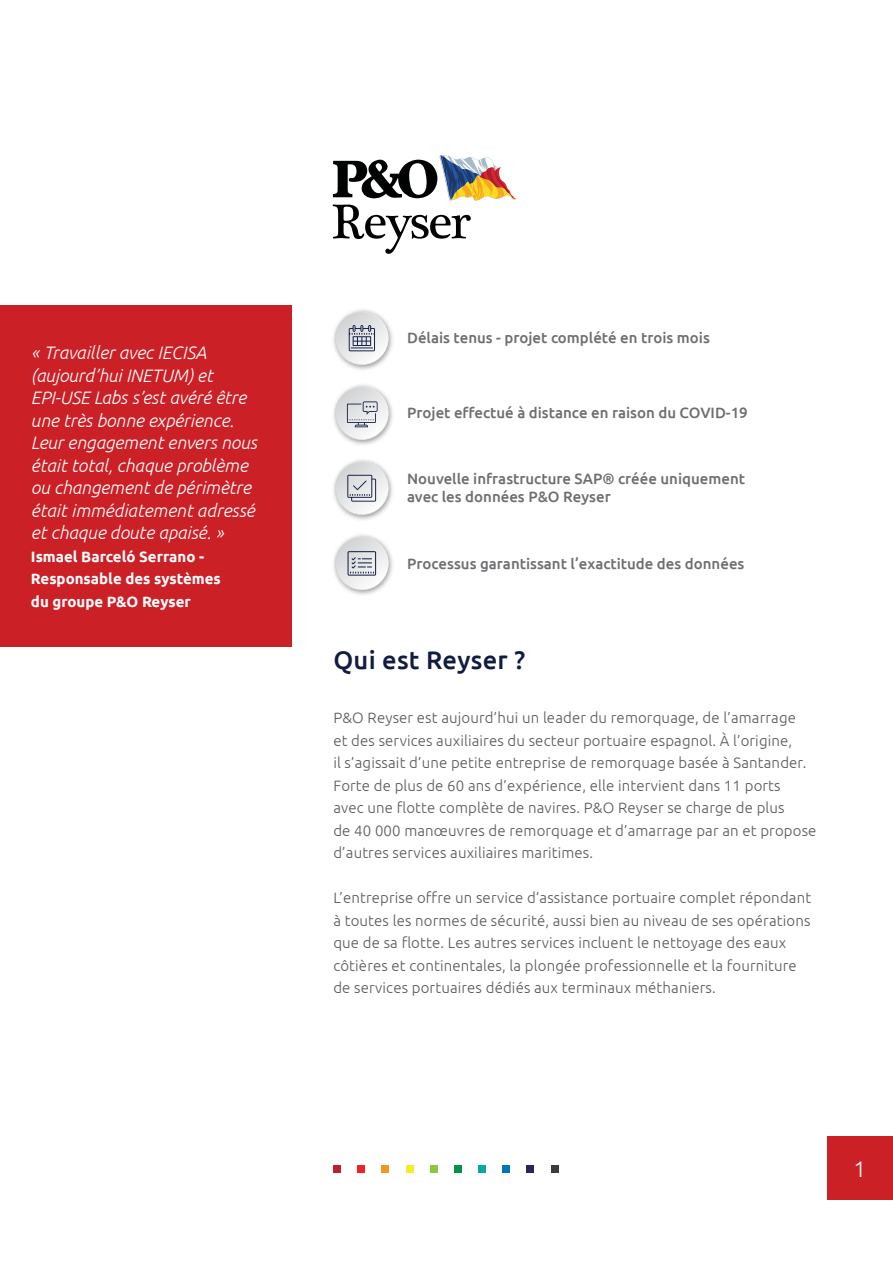
<style>
.page{position:relative;width:893px;height:1263px;background:#fff}
.page>*{position:absolute;margin:0;border:0;box-sizing:border-box;transform-origin:0 0}
.t1{font:500 25.5px "Ubuntu";letter-spacing:.01em;color:#111c42}
.t2{font:300 22.5px "Ubuntu";color:#fff}
.t3{font:italic 300 18px/22.5px "Ubuntu";color:#fff}
.t4{font:300 15px/22.5px "Ubuntu";letter-spacing:.01em;color:#5a585c}
.t5{font:500 15px/17.4px "Ubuntu";color:#6d6e71}
.t6{font:700 15px/22.5px "Ubuntu";color:#fff}
</style>
<div class="page">
<div style="left:828px;top:1136px;width:65px;height:64px;background:#cc2027"></div>
<div style="left:0;top:306px;width:292px;height:341px;background:#cc2027"></div>
<div style="left:333px;top:1164px;width:8px;height:8px;background:#bf2031"></div>
<div style="left:357px;top:1164px;width:8px;height:8px;background:#ed2129"></div>
<div style="left:381px;top:1164px;width:8px;height:8px;background:#f89521"></div>
<div style="left:406px;top:1164px;width:7px;height:8px;background:#f7ec27"></div>
<div style="left:430px;top:1164px;width:8px;height:8px;background:#8dc640"></div>
<div style="left:454px;top:1164px;width:8px;height:8px;background:#009548"></div>
<div style="left:478px;top:1164px;width:8px;height:8px;background:#06a89f"></div>
<div style="left:502px;top:1164px;width:8px;height:8px;background:#0276bb"></div>
<div style="left:526px;top:1164px;width:8px;height:8px;background:#282560"></div>
<div style="left:551px;top:1164px;width:7px;height:8px;background:#3b3a3c"></div>
<svg style="left:333px;top:155px;width:183px;height:99px"></svg>
<img style="left:333px;top:309px;width:60px;height:61px">
<img style="left:333px;top:384px;width:60px;height:61px">
<img style="left:333px;top:459px;width:60px;height:61px">
<img style="left:333px;top:534px;width:60px;height:61px">
<svg style="left:335px;top:537px;width:54px;height:53px"></svg>
<svg style="left:335px;top:461px;width:54px;height:54px"></svg>
<svg style="left:335px;top:386px;width:54px;height:54px"></svg>
<svg style="left:335px;top:311px;width:54px;height:54px"></svg>
<p class="t3" style="left:31px;top:341px;width:227px">« Travailler avec IECISA (aujourd’hui INETUM) et<br>EPI‑USE Labs s’est avéré être une très bonne expérience.<br>Leur engagement envers nous était total, chaque problème ou changement de périmètre était immédiatement adressé et chaque doute apaisé. »</p>
<p class="t6" style="left:31px;top:545px;width:191px">Ismael Barceló Serrano -<br>Responsable des systèmes du groupe P&amp;O Reyser</p>
<p class="t5" style="left:407px;top:328px;width:304px">Délais tenus - projet complété en trois mois</p>
<p class="t5" style="left:407px;top:404px;width:342px">Projet effectué à distance en raison du COVID-19</p>
<p class="t5" style="left:407px;top:470px;width:340px">Nouvelle infrastructure SAP® créée uniquement avec les données P&amp;O Reyser</p>
<p class="t5" style="left:407px;top:554px;width:339px">Processus garantissant l’exactitude des données</p>
<h1 class="t1" style="left:333px;top:644px;width:193px">Qui est Reyser ?</h1>
<p class="t4" style="left:333px;top:706px;width:485px">P&amp;O Reyser est aujourd’hui un leader du remorquage, de l’amarrage<br>et des services auxiliaires du secteur portuaire espagnol. À l’origine,<br>il s’agissait d’une petite entreprise de remorquage basée à Santander.<br>Forte de plus de 60 ans d’expérience, elle intervient dans 11 ports<br>avec une flotte complète de navires. P&amp;O Reyser se charge de plus<br>de 40 000 manœuvres de remorquage et d’amarrage par an et propose d’autres services auxiliaires maritimes.</p>
<p class="t4" style="left:333px;top:886px;width:479px">L’entreprise offre un service d’assistance portuaire complet répondant à toutes les normes de sécurité, aussi bien au niveau de ses opérations que de sa flotte. Les autres services incluent le nettoyage des eaux côtières et continentales, la plongée professionnelle et la fourniture de services portuaires dédiés aux terminaux méthaniers.</p>
<h2 class="t2" style="left:853px;top:1156px;width:14px">1</h2>
</div>
